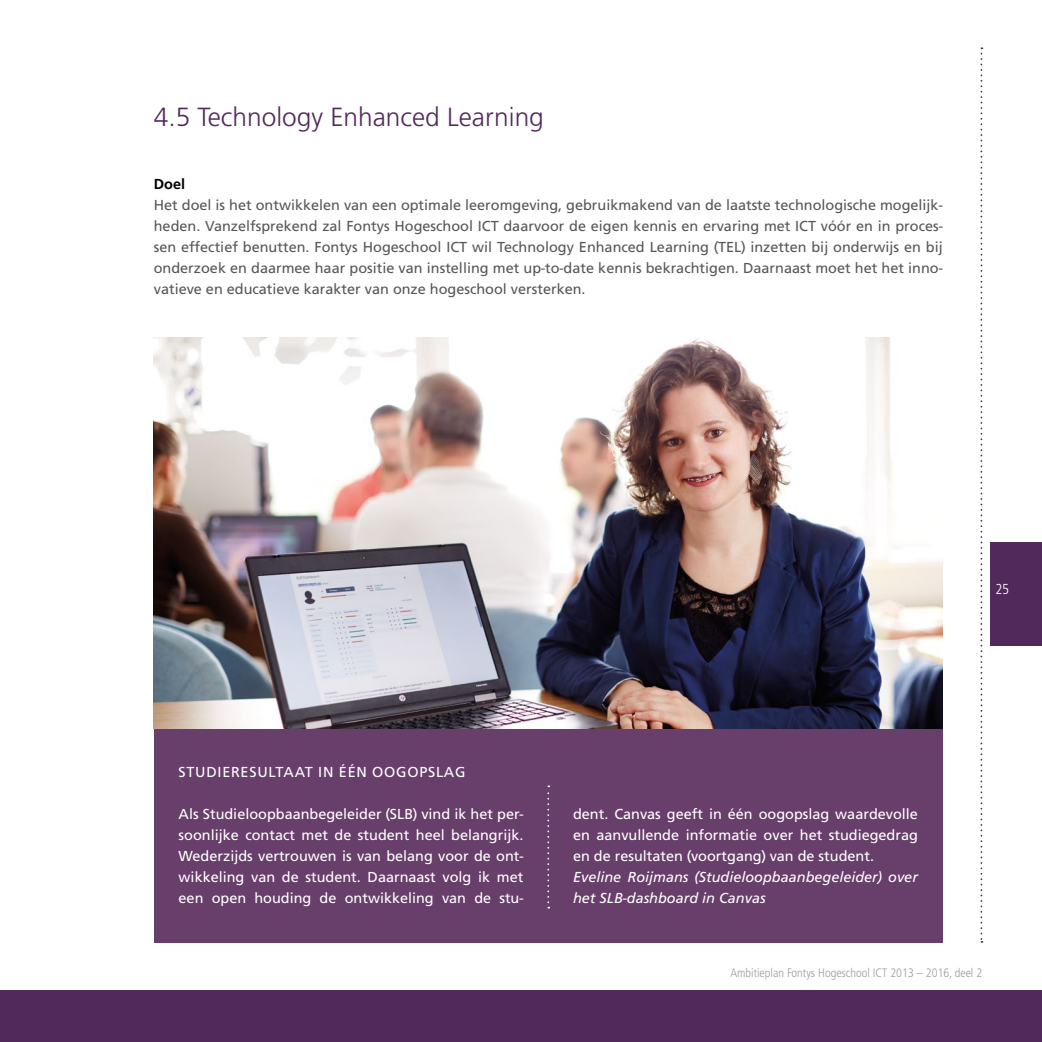
<style>
.page{position:relative;width:1042px;height:1042px;background:#fff}
.page>*{position:absolute;margin:0;border:0;box-sizing:border-box;transform-origin:0 0}
.t1{font:300 26.25px "Fontys Frutiger";color:#512a5b}
.t2{font:14.35px/21px "Fontys Frutiger Roman";color:#575756;text-align:justify}
.t3{font:14.35px/21px "Fontys Frutiger Roman";color:#fff;text-align:justify}
.t4{font:italic 14.35px/21px "Fontys Frutiger";color:#fff}
.t5{font:14.35px "Fontys Frutiger Roman";letter-spacing:.05em;color:#fff}
.t6{font:700 14.35px "Fontys Frutiger";color:#000}
.t7{font:300 14.35px "Fontys Frutiger Cn";color:#fff}
.t8{font:300 12.25px "Fontys Frutiger Cn";color:#9d9d9c}
</style>
<div class="page">
<div style="left:0;top:990px;width:1042px;height:52px;background:#512a5b"></div>
<svg style="left:980px;top:47px;width:2px;height:896px"></svg>
<div style="left:990px;top:543px;width:52px;height:103px;background:#512a5b"></div>
<div style="left:154px;top:389px;width:789px;height:554px;background:#683e6a"></div>
<img style="left:154px;top:337px;width:789px;height:391px">
<svg style="left:547px;top:785px;width:2px;height:123px"></svg>
<h1 class="t1" style="left:154px;top:102px;width:391px">4.5 Technology Enhanced Learning</h1>
<p class="t6" style="left:154px;top:176px;width:33px">Doel</p>
<p class="t2" style="left:154px;top:194px;width:790px">Het doel is het ontwikkelen van een optimale leeromgeving, gebruikmakend van de laatste technologische mogelijk&shy;heden. Vanzelfsprekend zal Fontys Hogeschool ICT daarvoor de eigen kennis en ervaring met ICT vóór en in proces&shy;sen effectief benutten. Fontys Hogeschool ICT wil Technology Enhanced Learning (TEL) inzetten bij onderwijs en bij onderzoek en daarmee haar positie van instelling met up-to-date kennis bekrachtigen. Daarnaast moet het het inno&shy;vatieve en educatieve karakter van onze hogeschool versterken.</p>
<p class="t7" style="left:995px;top:581px;width:15px">25</p>
<p class="t5" style="left:179px;top:764px;width:288px">STUDIERESULTAAT IN ÉÉN OOGOPSLAG</p>
<p class="t3" style="left:179px;top:803px;width:346px">Als Studieloopbaanbegeleider (SLB) vind ik het per&shy;soonlijke contact met de student heel belangrijk.<br>Wederzijds vertrouwen is van belang voor de ont&shy;wikkeling van de student. Daarnaast volg ik met een open houding de ontwikkeling van de stu-</p>
<p class="t3" style="left:573px;top:803px;width:346px">dent. Canvas geeft in één oogopslag waardevolle en aanvullende informatie over het studiegedrag en de resultaten (voortgang) van de student.</p>
<p class="t4" style="left:573px;top:866px;width:346px">Eveline Roijmans (Studieloopbaanbegeleider) over het SLB-dashboard in Canvas</p>
<p class="t8" style="left:730px;top:966px;width:253px">Ambitieplan Fontys Hogeschool ICT 2013 – 2016, deel 2</p>
</div>
